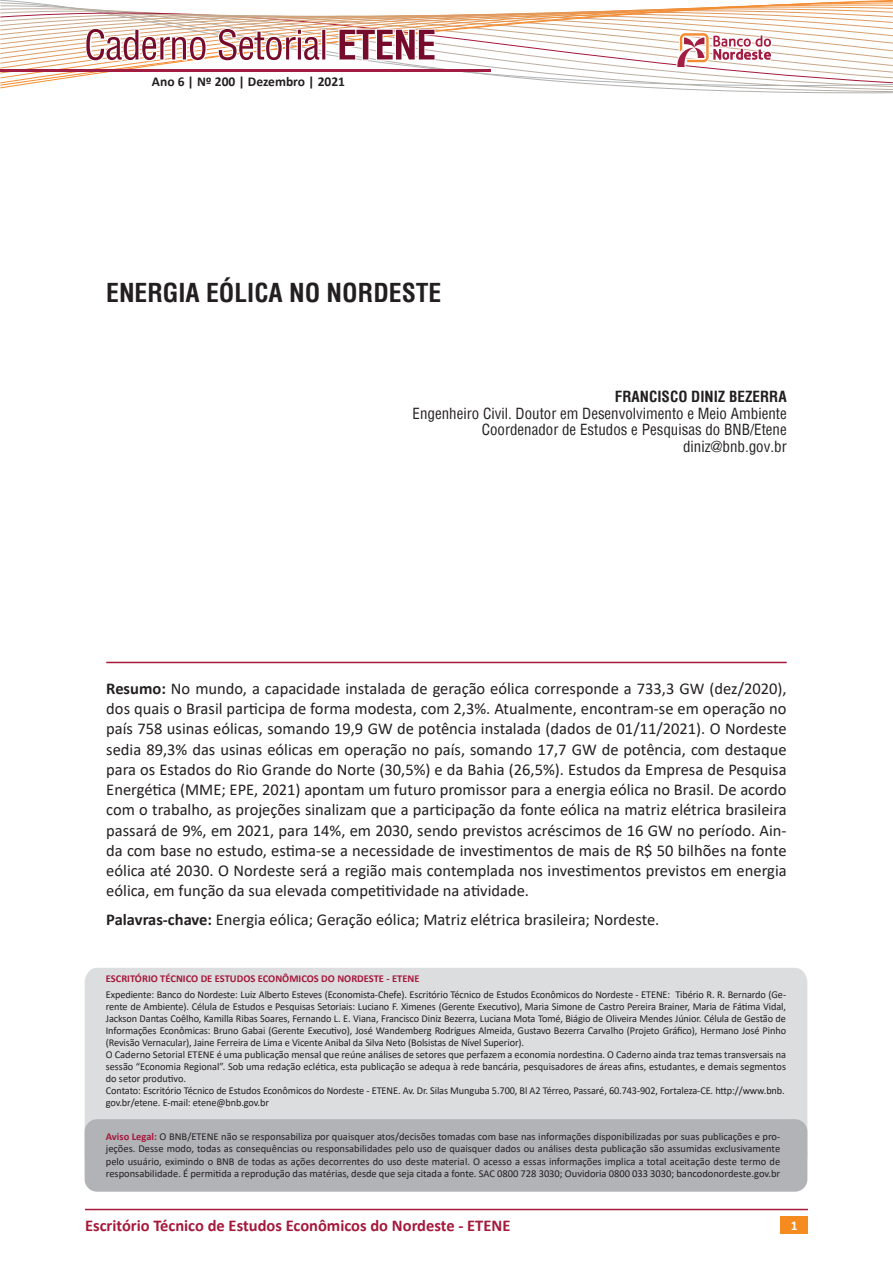
<style>
.page{position:relative;width:893px;height:1263px;background:#fff}
.page>*{position:absolute;margin:0;border:0;box-sizing:border-box;transform-origin:0 0}
.CS_Titulo_1_Artigo{font:700 condensed 25.5px "Helvetica";color:#231f20}
.CS_Corpo_normal{font:16.5px/20.2px "Calibri";color:#231f20;text-align:justify}
.t1{font:700 16.5px "Calibri";color:#a5193b}
.CS_Autor_informac{font:condensed 15px "Helvetica";color:#231f20}
.CS_Autor{font:700 condensed 15px "Helvetica";color:#231f20}
.t2{font:700 13.5px "Calibri";color:#231f20}
.t3{font:700 13.5px "Calibri";color:#fff}
.t4{font:10.5px/12px "Calibri";letter-spacing:-.01em;color:#231f20;text-align:justify}
.t5{font:700 10.5px "Calibri";color:#a5193b}
.s1{font-weight:700}
.s2{font-weight:700;color:#a5193b}
</style>
<div class="page">
<div style="left:781px;top:1216px;width:27px;height:17px;background:#f68b1f"></div>
<hr style="left:85px;top:1209px;width:723px;height:1px;background:#a5193b">
<svg style="left:0;top:0;width:893px;height:94px"></svg>
<hr style="left:0;top:70px;width:490px;height:2px;background:#a31c42">
<hr style="left:106px;top:662px;width:681px;height:1px;background:#a5193b">
<div style="left:85px;top:968px;width:722px;height:160px;background:#dcdddf"></div>
<div style="left:85px;top:1119px;width:722px;height:73px;background:#b2b3b7;border-radius:12px"></div>
<p class="t2" style="left:152px;top:72px;width:195px">Ano 6 | Nº 200 | Dezembro | 2021</p>
<p class="CS_Titulo_1_Artigo" style="left:106px;top:276px;width:337px">ENERGIA EÓLICA NO NORDESTE</p>
<p class="CS_Autor" style="left:615px;top:387px;width:173px">FRANCISCO DINIZ BEZERRA</p>
<p class="CS_Autor_informac" style="left:413px;top:403px;width:376px">Engenheiro Civil. Doutor em Desenvolvimento e Meio Ambiente</p>
<p class="CS_Autor_informac" style="left:482px;top:420px;width:306px">Coordenador de Estudos e Pesquisas do BNB/Etene</p>
<p class="CS_Autor_informac" style="left:683px;top:437px;width:105px">diniz@bnb.gov.br</p>
<p class="CS_Corpo_normal" style="left:106px;top:678px;width:682px"><span class="s1">Resumo:</span> No mundo, a capacidade instalada de geração eólica corresponde a 733,3 GW (dez/2020), dos quais o Brasil participa de forma modesta, com 2,3%. Atualmente, encontram-se em operação no país 758 usinas eólicas, somando 19,9 GW de potência instalada (dados de 01/11/2021). O Nordeste sedia 89,3% das usinas eólicas em operação no país, somando 17,7 GW de potência, com destaque para os Estados do Rio Grande do Norte (30,5%) e da Bahia (26,5%). Estudos da Empresa de Pesquisa Energética (MME; EPE, 2021) apontam um futuro promissor para a energia eólica no Brasil. De acordo com o trabalho, as projeções sinalizam que a participação da fonte eólica na matriz elétrica brasileira passará de 9%, em 2021, para 14%, em 2030, sendo previstos acréscimos de 16 GW no período. Ain&shy;da com base no estudo, estima-se a necessidade de investimentos de mais de R$ 50 bilhões na fonte eólica até 2030. O Nordeste será a região mais contemplada nos investimentos previstos em energia eólica, em função da sua elevada competitividade na atividade.</p>
<p class="CS_Corpo_normal" style="left:106px;top:909px;width:555px"><span class="s1">Palavras-chave:</span> Energia eólica; Geração eólica; Matriz elétrica brasileira; Nordeste.</p>
<p class="t5" style="left:106px;top:971px;width:315px">ESCRITÓRIO TÉCNICO DE ESTUDOS ECONÔMICOS DO NORDESTE - ETENE</p>
<p class="t4" style="left:106px;top:988px;width:682px">Expediente: Banco do Nordeste: Luiz Alberto Esteves (Economista-Chefe). Escritório Técnico de Estudos Econômicos do Nordeste - ETENE: Tibério R. R. Bernardo (Ge&shy;rente de Ambiente). Célula de Estudos e Pesquisas Setoriais: Luciano F. Ximenes (Gerente Executivo), Maria Simone de Castro Pereira Brainer, Maria de Fátima Vidal, Jackson Dantas Coêlho, Kamilla Ribas Soares, Fernando L. E. Viana, Francisco Diniz Bezerra, Luciana Mota Tomé, Biágio de Oliveira Mendes Júnior. Célula de Gestão de Informações Econômicas: Bruno Gabai (Gerente Executivo), José Wandemberg Rodrigues Almeida, Gustavo Bezerra Carvalho (Projeto Gráfico), Hermano José Pinho (Revisão Vernacular), Jaine Ferreira de Lima e Vicente Anibal da Silva Neto (Bolsistas de Nível Superior).</p>
<p class="t4" style="left:106px;top:1048px;width:682px">O Caderno Setorial ETENE é uma publicação mensal que reúne análises de setores que perfazem a economia nordestina. O Caderno ainda traz temas transversais na sessão “Economia Regional”. Sob uma redação eclética, esta publicação se adequa à rede bancária, pesquisadores de áreas afins, estudantes, e demais segmentos do setor produtivo.</p>
<p class="t4" style="left:106px;top:1084px;width:680px">Contato: Escritório Técnico de Estudos Econômicos do Nordeste - ETENE. Av. Dr. Silas Munguba 5.700, Bl A2 Térreo, Passaré, 60.743-902, Fortaleza-CE. http://www.bnb. gov.br/etene. E-mail: etene@bnb.gov.br</p>
<p class="t4" style="left:106px;top:1129px;width:676px;line-height:12.6px"><span class="s2">Aviso Legal:</span> O BNB/ETENE não se responsabiliza por quaisquer atos/decisões tomadas com base nas informações disponibilizadas por suas publicações e pro&shy;jeções. Desse modo, todas as consequências ou responsabilidades pelo uso de quaisquer dados ou análises desta publicação são assumidas exclusivamente pelo usuário, eximindo o BNB de todas as ações decorrentes do uso deste material. O acesso a essas informações implica a total aceitação deste termo de responsabilidade. É permitida a reprodução das matérias, desde que seja citada a fonte. SAC 0800 728 3030; Ouvidoria 0800 033 3030; bancodonordeste.gov.br</p>
<h2 class="t1" style="left:85px;top:1213px;width:427px">Escritório Técnico de Estudos Econômicos do Nordeste - ETENE</h2>
<p class="t3" style="left:791px;top:1216px;width:8px">1</p>
</div>
